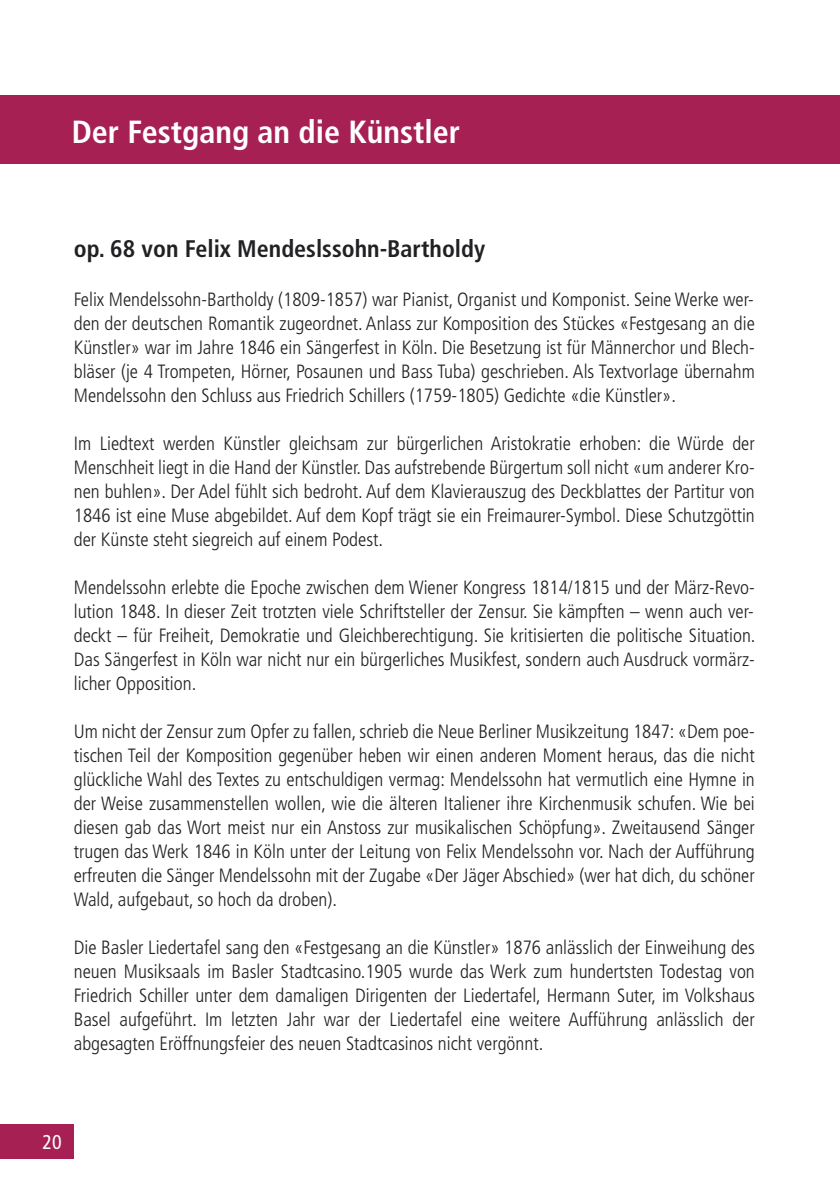
<style>
.page{position:relative;width:840px;height:1191px;background:#fff}
.page>*{position:absolute;margin:0;border:0;box-sizing:border-box;transform-origin:0 0}
.t1{font:700 condensed 32px "Frutiger";color:#fff}
.t2{font:700 condensed 24px "Frutiger";color:#212124}
.t3{font:condensed 20px "Frutiger";color:#fff}
.t4{font:300 condensed 19.2px/24px "Frutiger";color:#212124;text-align:justify}
</style>
<div class="page">
<div style="left:0;top:1124px;width:74px;height:34px;background:#a72053"></div>
<hr style="left:837px;top:96px;width:2px;height:68px;background:#a72053">
<div style="left:0;top:96px;width:837px;height:68px;background:#a72053"></div>
<p class="t1" style="left:72px;top:119px;width:389px">Der Festgang an die Künstler</p>
<p class="t2" style="left:74px;top:239px;width:412px">op. 68 von Felix Mendeslssohn-Bartholdy</p>
<p class="t4" style="left:74px;top:288px;width:682px">Felix Mendelssohn-Bartholdy (1809-1857) war Pianist, Organist und Komponist. Seine Werke wer&shy;den der deutschen Romantik zugeordnet. Anlass zur Komposition des Stückes «Festgesang an die Künstler» war im Jahre 1846 ein Sängerfest in Köln. Die Besetzung ist für Männerchor und Blech&shy;bläser (je 4 Trompeten, Hörner, Posaunen und Bass Tuba) geschrieben. Als Textvorlage übernahm Mendelssohn den Schluss aus Friedrich Schillers (1759-1805) Gedichte «die Künstler».</p>
<p class="t4" style="left:74px;top:432px;width:682px">Im Liedtext werden Künstler gleichsam zur bürgerlichen Aristokratie erhoben: die Würde der Menschheit liegt in die Hand der Künstler. Das aufstrebende Bürgertum soll nicht «um anderer Kro&shy;nen buhlen». Der Adel fühlt sich bedroht. Auf dem Klavierauszug des Deckblattes der Partitur von 1846 ist eine Muse abgebildet. Auf dem Kopf trägt sie ein Freimaurer-Symbol. Diese Schutzgöttin der Künste steht siegreich auf einem Podest.</p>
<p class="t4" style="left:74px;top:576px;width:683px">Mendelssohn erlebte die Epoche zwischen dem Wiener Kongress 1814/1815 und der März-Revo&shy;lution 1848. In dieser Zeit trotzten viele Schriftsteller der Zensur. Sie kämpften – wenn auch ver&shy;deckt – für Freiheit, Demokratie und Gleichberechtigung. Sie kritisierten die politische Situation.<br>Das Sängerfest in Köln war nicht nur ein bürgerliches Musikfest, sondern auch Ausdruck vormärz&shy;licher Opposition.</p>
<p class="t4" style="left:74px;top:720px;width:682px">Um nicht der Zensur zum Opfer zu fallen, schrieb die Neue Berliner Musikzeitung 1847: «Dem poe&shy;tischen Teil der Komposition gegenüber heben wir einen anderen Moment heraus, das die nicht glückliche Wahl des Textes zu entschuldigen vermag: Mendelssohn hat vermutlich eine Hymne in der Weise zusammenstellen wollen, wie die älteren Italiener ihre Kirchenmusik schufen. Wie bei diesen gab das Wort meist nur ein Anstoss zur musikalischen Schöpfung». Zweitausend Sänger trugen das Werk 1846 in Köln unter der Leitung von Felix Mendelssohn vor. Nach der Aufführung erfreuten die Sänger Mendelssohn mit der Zugabe «Der Jäger Abschied» (wer hat dich, du schöner Wald, aufgebaut, so hoch da droben).</p>
<p class="t4" style="left:74px;top:936px;width:682px">Die Basler Liedertafel sang den «Festgesang an die Künstler» 1876 anlässlich der Einweihung des neuen Musiksaals im Basler Stadtcasino.1905 wurde das Werk zum hundertsten Todestag von Friedrich Schiller unter dem damaligen Dirigenten der Liedertafel, Hermann Suter, im Volkshaus Basel aufgeführt. Im letzten Jahr war der Liedertafel eine weitere Aufführung anlässlich der abgesagten Eröffnungsfeier des neuen Stadtcasinos nicht vergönnt.</p>
<p class="t3" style="left:43px;top:1133px;width:21px">20</p>
</div>
